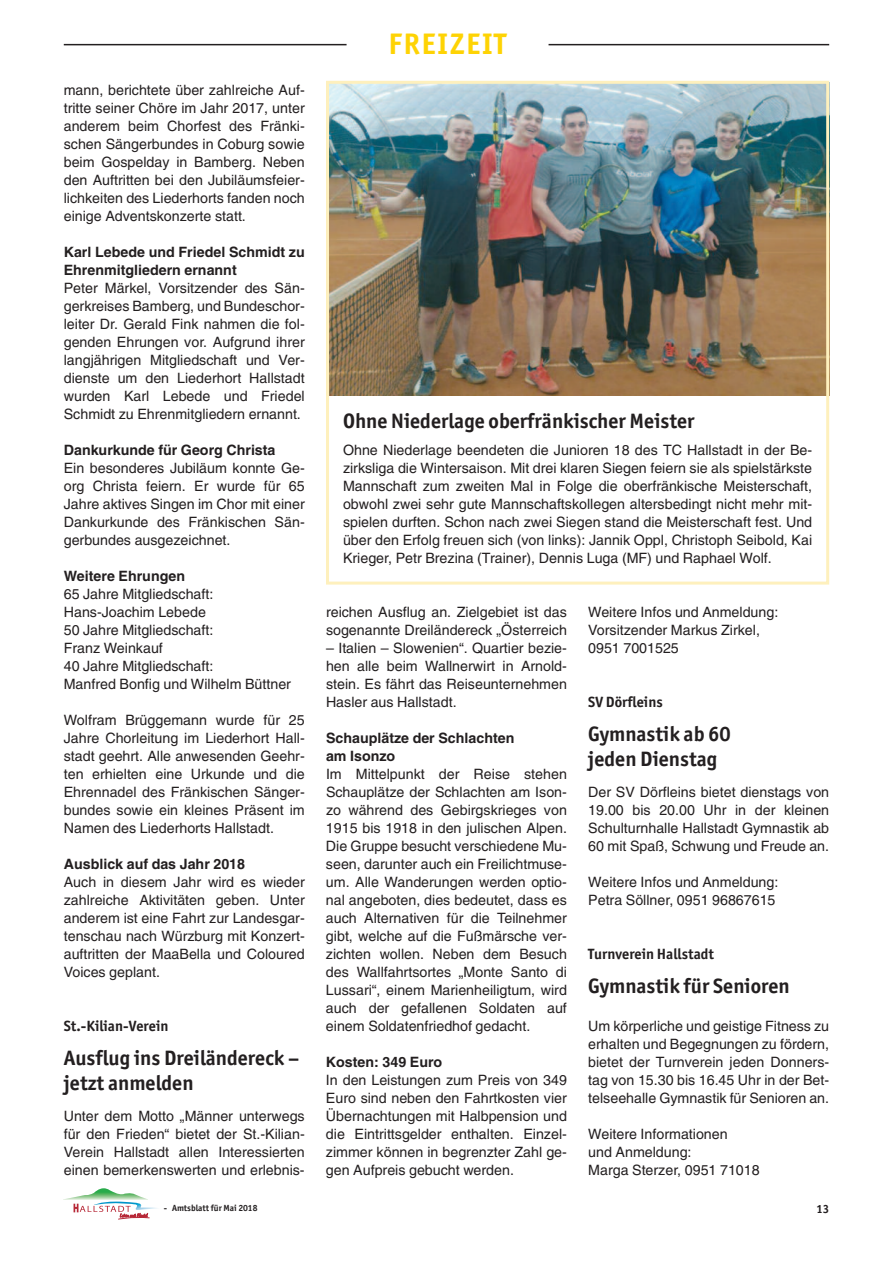
<style>
.page{position:relative;width:893px;height:1263px;background:#fff}
.page>*{position:absolute;margin:0;border:0;box-sizing:border-box;transform-origin:0 0}
.t1{font:700 30px "Officina Sans";letter-spacing:.055em;color:#fed304}
.t2{font:700 21px/25.2px "Officina Sans";color:#231f20}
.t3{font:700 15px "Officina Sans";color:#231f20}
.t4{font:14.25px/18px "Helvetica";color:#231f20;text-align:justify}
.t5{font:700 14.25px/18px "Helvetica";color:#231f20}
.t6{font:700 12px "Officina Sans";color:#231f20}
.t7{font:700 9px "Officina Sans";color:#231f20}
</style>
<div class="page">
<hr style="left:64px;top:44px;width:283px;height:1px;background:#231f20">
<hr style="left:549px;top:44px;width:280px;height:1px;background:#231f20">
<svg style="left:63px;top:1188px;width:94px;height:31px"></svg>
<img style="left:330px;top:85px;width:495px;height:310px">
<div style="left:326px;top:81px;width:503px;height:504px;border:3px solid #fef0bd"></div>
<p class="t4" style="left:64px;top:82px;width:242px">mann, berichtete über zahlreiche Auf&shy;tritte seiner Chöre im Jahr 2017, unter anderem beim Chorfest des Fränki&shy;schen Sängerbundes in Coburg sowie beim Gospelday in Bamberg. Neben den Auftritten bei den Jubiläumsfeier&shy;lichkeiten des Liederhorts fanden noch einige Adventskonzerte statt.</p>
<p class="t5" style="left:64px;top:244px;width:242px">Karl Lebede und Friedel Schmidt zu<br>Ehrenmitgliedern ernannt</p>
<p class="t4" style="left:64px;top:280px;width:242px">Peter Märkel, Vorsitzender des Sän&shy;gerkreises Bamberg, und Bundeschor&shy;leiter Dr. Gerald Fink nahmen die fol&shy;genden Ehrungen vor. Aufgrund ihrer langjährigen Mitgliedschaft und Ver&shy;dienste um den Liederhort Hallstadt wurden Karl Lebede und Friedel Schmidt zu Ehrenmitgliedern ernannt.</p>
<p class="t5" style="left:64px;top:442px;width:213px">Dankurkunde für Georg Christa</p>
<p class="t4" style="left:64px;top:460px;width:242px">Ein besonderes Jubiläum konnte Ge&shy;org Christa feiern. Er wurde für 65<br>Jahre aktives Singen im Chor mit einer Dankurkunde des Fränkischen Sän&shy;gerbundes ausgezeichnet.</p>
<p class="t5" style="left:64px;top:568px;width:123px">Weitere Ehrungen</p>
<p class="t4" style="left:64px;top:586px;width:229px;text-align:left">65 Jahre Mitgliedschaft:<br>Hans-Joachim Lebede<br>50 Jahre Mitgliedschaft:<br>Franz Weinkauf<br>40 Jahre Mitgliedschaft:<br>Manfred Bonfig und Wilhelm Büttner</p>
<p class="t4" style="left:64px;top:712px;width:242px">Wolfram Brüggemann wurde für 25<br>Jahre Chorleitung im Liederhort Hall&shy;stadt geehrt. Alle anwesenden Geehr&shy;ten erhielten eine Urkunde und die Ehrennadel des Fränkischen Sänger&shy;bundes sowie ein kleines Präsent im Namen des Liederhorts Hallstadt.</p>
<p class="t5" style="left:64px;top:856px;width:183px">Ausblick auf das Jahr 2018</p>
<p class="t4" style="left:64px;top:874px;width:242px">Auch in diesem Jahr wird es wieder zahlreiche Aktivitäten geben. Unter anderem ist eine Fahrt zur Landesgar&shy;tenschau nach Würzburg mit Konzert&shy;auftritten der MaaBella und Coloured Voices geplant.</p>
<p class="t3" style="left:64px;top:1017px;width:106px">St.-Kilian-Verein</p>
<h2 class="t2" style="left:64px;top:1045px;width:237px">Ausflug ins Dreiländereck – jetzt anmelden</h2>
<p class="t4" style="left:64px;top:1108px;width:242px">Unter dem Motto „Männer unterwegs für den Frieden“ bietet der St.-Kilian-Verein Hallstadt allen Interessierten einen bemerkenswerten und erlebnis-</p>
<h1 class="t1" style="left:389px;top:27px;width:119px">FREIZEIT</h1>
<h2 class="t2" style="left:343px;top:408px;width:353px">Ohne Niederlage oberfränkischer Meister</h2>
<p class="t4" style="left:343px;top:442px;width:471px">Ohne Niederlage beendeten die Junioren 18 des TC Hallstadt in der Be&shy;zirksliga die Wintersaison. Mit drei klaren Siegen feiern sie als spielstärkste Mannschaft zum zweiten Mal in Folge die oberfränkische Meisterschaft, obwohl zwei sehr gute Mannschaftskollegen altersbedingt nicht mehr mit&shy;spielen durften. Schon nach zwei Siegen stand die Meisterschaft fest. Und über den Erfolg freuen sich (von links): Jannik Oppl, Christoph Seibold, Kai Krieger, Petr Brezina (Trainer), Dennis Luga (MF) und Raphael Wolf.</p>
<p class="t4" style="left:326px;top:604px;width:242px">reichen Ausflug an. Zielgebiet ist das sogenannte Dreiländereck „Österreich</p>
<p class="t4" style="left:326px;top:640px;width:242px">– Italien – Slowenien“. Quartier bezie&shy;hen alle beim Wallnerwirt in Arnold&shy;stein. Es fährt das Reiseunternehmen Hasler aus Hallstadt.</p>
<p class="t5" style="left:326px;top:730px;width:190px">Schauplätze der Schlachten am Isonzo</p>
<p class="t4" style="left:326px;top:766px;width:242px">Im Mittelpunkt der Reise stehen Schauplätze der Schlachten am Ison&shy;zo während des Gebirgskrieges von 1915 bis 1918 in den julischen Alpen.<br>Die Gruppe besucht verschiedene Mu&shy;seen, darunter auch ein Freilichtmuse&shy;um. Alle Wanderungen werden optio&shy;nal angeboten, dies bedeutet, dass es auch Alternativen für die Teilnehmer gibt, welche auf die Fußmärsche ver&shy;zichten wollen. Neben dem Besuch des Wallfahrtsortes „Monte Santo di Lussari“, einem Marienheiligtum, wird auch der gefallenen Soldaten auf einem Soldatenfriedhof gedacht.</p>
<p class="t5" style="left:326px;top:1054px;width:118px">Kosten: 349 Euro</p>
<p class="t4" style="left:326px;top:1072px;width:242px">In den Leistungen zum Preis von 349<br>Euro sind neben den Fahrtkosten vier Übernachtungen mit Halbpension und die Eintrittsgelder enthalten. Einzel&shy;zimmer können in begrenzter Zahl ge&shy;gen Aufpreis gebucht werden.</p>
<p class="t4" style="left:588px;top:604px;width:192px;text-align:left">Weitere Infos und Anmeldung:<br>Vorsitzender Markus Zirkel,<br>0951 7001525</p>
<p class="t3" style="left:588px;top:693px;width:76px">SV Dörfleins</p>
<h2 class="t2" style="left:588px;top:721px;width:144px">Gymnastik ab 60 jeden Dienstag</h2>
<p class="t4" style="left:588px;top:784px;width:242px">Der SV Dörfleins bietet dienstags von 19.00 bis 20.00 Uhr in der kleinen Schulturnhalle Hallstadt Gymnastik ab 60 mit Spaß, Schwung und Freude an.</p>
<p class="t4" style="left:588px;top:874px;width:192px">Weitere Infos und Anmeldung:<br>Petra Söllner, 0951 96867615</p>
<p class="t3" style="left:588px;top:945px;width:127px">Turnverein Hallstadt</p>
<h2 class="t2" style="left:588px;top:973px;width:203px">Gymnastik für Senioren</h2>
<p class="t4" style="left:588px;top:1018px;width:242px">Um körperliche und geistige Fitness zu erhalten und Begegnungen zu fördern, bietet der Turnverein jeden Donners&shy;tag von 15.30 bis 16.45 Uhr in der Bet&shy;telseehalle Gymnastik für Senioren an.</p>
<p class="t4" style="left:588px;top:1126px;width:173px;text-align:left">Weitere Informationen<br>und Anmeldung:<br>Marga Sterzer, 0951 71018</p>
<p class="t7" style="left:164px;top:1203px;width:95px">- Amtsblatt für Mai 2018</p>
<p class="t6" style="left:816px;top:1202px;width:14px">13</p>
</div>
